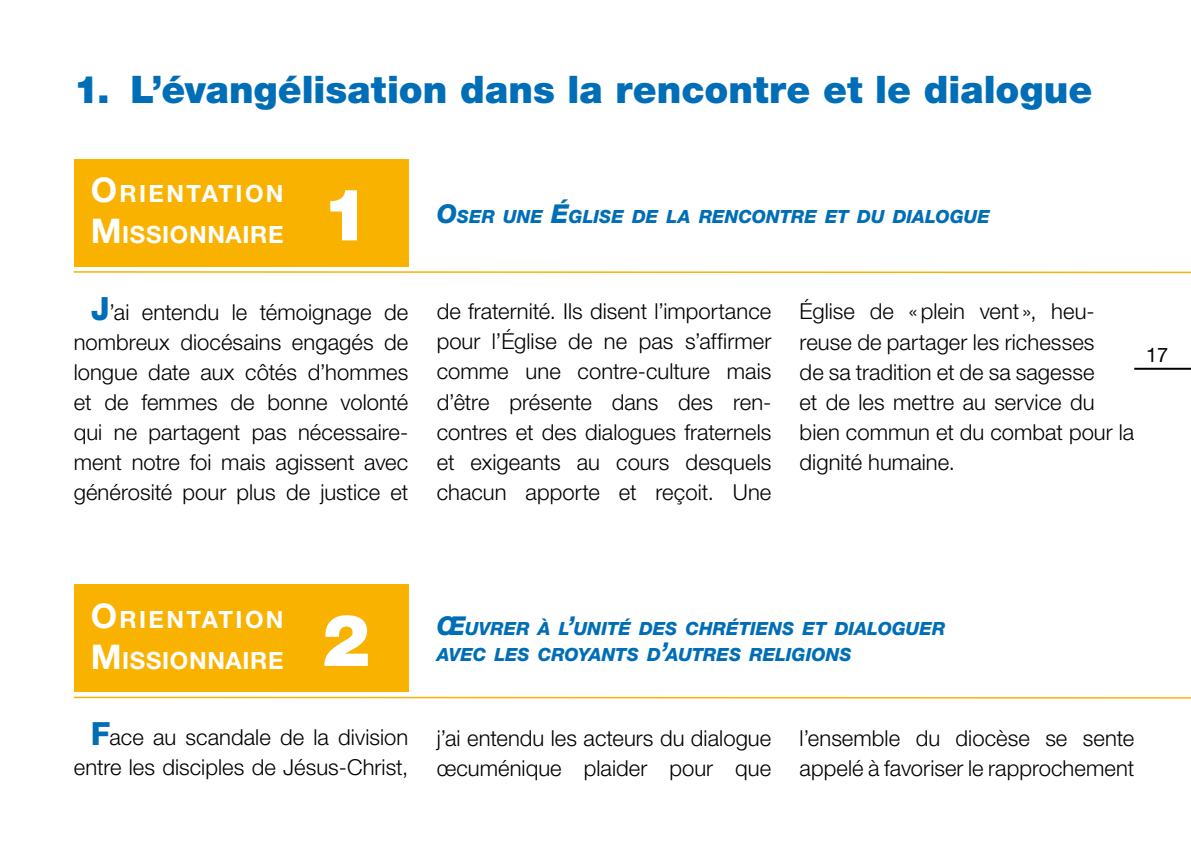
<style>
.page{position:relative;width:1191px;height:851px;background:#fff}
.page>*{position:absolute;margin:0;border:0;box-sizing:border-box;transform-origin:0 0}
.t1{font:900 72px "Helvetica Neue LT";color:#fff}
.t2{font:900 38px "Helvetica Neue LT";color:#006eb6}
.t3{font:700 23.8px/40.8px "Helvetica Neue LT";letter-spacing:.03em;color:#fff}
.t4{font:300 22px/30px "Helvetica Neue LT";color:#000}
.t5{font:20px "Helvetica Neue LT";color:#000}
.t6{font:italic 800 18.2px/26px "Helvetica Neue LT";letter-spacing:.005em;color:#006eb6}
.s1{font-size:34px}
.s2{font-size:26px}
.s3{font-weight:800;font-size:32px;color:#006eb6}
</style>
<div class="page">
<hr style="left:74px;top:696px;width:1117px;height:2px;background:#f9b200">
<div style="left:74px;top:159px;width:334px;height:107px;background:#f9b200"></div>
<div style="left:74px;top:584px;width:334px;height:108px;background:#f9b200"></div>
<hr style="left:1134px;top:368px;width:57px;height:2px;background:#000">
<hr style="left:74px;top:271px;width:1117px;height:2px;background:#f9b200">
<p class="t2" style="left:74px;top:67px;width:1020px">1. L’évangélisation dans la rencontre et le dialogue</p>
<p class="t3" style="left:91px;top:173px;width:194px"><span class="s1">O</span>RIENTATION<br><span class="s1">M</span> ISSIONNAIRE</p>
<p class="t1" style="left:322px;top:172px;width:50px">1</p>
<p class="t6" style="left:437px;top:203px;width:555px"><span class="s2">O</span>SER UNE <span class="s2">É</span>GLISE DE LA RENCONTRE ET DU DIALOGUE</p>
<p class="t4" style="left:74px;top:296px;width:336px;text-align:justify;text-indent:17px"><span class="s3">J</span>’ai entendu le témoignage de nombreux diocésains engagés de longue date aux côtés d’hommes et de femmes de bonne volonté qui ne partagent pas nécessaire&shy;ment notre foi mais agissent avec générosité pour plus de justice et</p>
<p class="t4" style="left:437px;top:296px;width:336px;text-align:justify">de fraternité. Ils disent l’importance pour l’Église de ne pas s’affirmer comme une contre-culture mais d’être présente dans des ren&shy;contres et des dialogues fraternels et exigeants au cours desquels chacun apporte et reçoit. Une</p>
<p class="t4" style="left:799px;top:296px;width:336px">Église de «plein vent », heu&shy;reuse de partager les richesses<br>de sa tradition et de sa sagesse<br>et de les mettre au service du bien commun et du combat pour la dignité humaine.</p>
<p class="t5" style="left:1146px;top:343px;width:24px">17</p>
<p class="t3" style="left:91px;top:598px;width:194px"><span class="s1">O</span>RIENTATION<br><span class="s1">M</span> ISSIONNAIRE</p>
<p class="t1" style="left:322px;top:597px;width:50px">2</p>
<p class="t6" style="left:437px;top:615px;width:510px"><span class="s2">Œ</span>UVRER À L<span class="s2">’</span>UNITÉ DES CHRÉTIENS ET DIALOGUER<br>AVEC LES CROYANTS D<span class="s2">’</span>AUTRES RELIGIONS</p>
<p class="t4" style="left:74px;top:721px;width:336px;text-align:right"><span class="s3">F</span>ace au scandale de la division entre les disciples de Jésus-Christ,</p>
<p class="t4" style="left:437px;top:723px;width:336px">j’ai entendu les acteurs du dialogue œcuménique plaider pour que</p>
<p class="t4" style="left:799px;top:723px;width:336px">l’ensemble du diocèse se sente appelé à favoriser le rapprochement</p>
</div>
